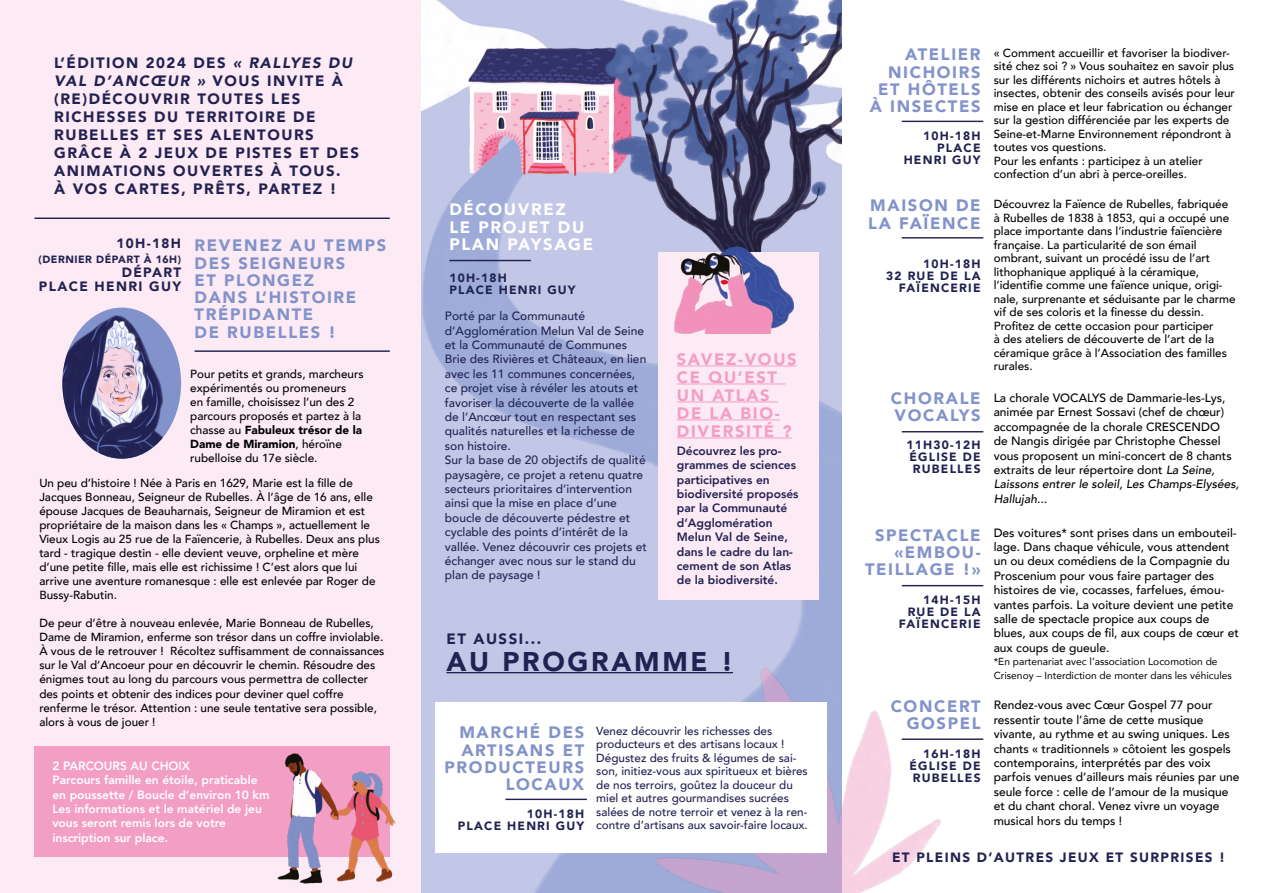
<style>
.page{position:relative;width:1263px;height:893px;background:#fff}
.page>*{position:absolute;margin:0;border:0;box-sizing:border-box;transform-origin:0 0}
.t1{font:900 27px "Avenir";letter-spacing:.1em;color:#222252}
.t2{font:900 16.5px/17.2px "Avenir";letter-spacing:.1em;color:#8292ca;text-align:right}
.t3{font:900 16.5px/18px "Avenir";letter-spacing:.1em;color:#f39fc5}
.t4{font:900 16.5px/17.2px "Avenir";letter-spacing:.1em;color:#fff}
.t5{font:900 15px/18px "Avenir";letter-spacing:.1em;color:#222252}
.t6{font:900 13.5px/14.2px "Avenir";letter-spacing:.1em;color:#222252;text-align:right}
.t7{font:500 12px/14.4px "Avenir";color:#000}
.t8{font:500 12px/14.4px "Avenir";color:#222252}
.t9{font:800 12px/14.4px "Avenir";color:#222252}
.t10{font:800 12px/14.4px "Avenir";color:#fff}
.t11{font:900 12px/12px "Avenir";letter-spacing:.1em;color:#222252;text-align:right}
.t12{font:500 11.7px/14.1px "Avenir";color:#000}
.t13{font:500 11.7px/13.5px "Avenir";color:#222252}
.t14{font:900 10.5px "Avenir";letter-spacing:.05em;color:#222252}
.t15{font:10.2px/13.5px "Avenir";color:#000}
.s1{font-style:italic}
.s2{font-weight:900}
</style>
<div class="page">
<img style="left:421px;top:0;width:421px;height:893px">
<img style="left:628px;top:634px;width:313px;height:259px">
<div style="left:0;top:0;width:421px;height:893px;background:#fceaf4"></div>
<div style="left:436px;top:702px;width:391px;height:150px;background:#fff"></div>
<div style="left:34px;top:746px;width:356px;height:111px;background:#f39fc5"></div>
<hr style="left:34px;top:218px;width:356px;height:1px;background:#222252">
<hr style="left:195px;top:350px;width:195px;height:2px;background:#222252">
<div style="left:658px;top:252px;width:161px;height:348px;background:#fceaf4"></div>
<hr style="left:677px;top:366px;width:120px;height:1px;background:#f39fc5">
<hr style="left:677px;top:384px;width:108px;height:1px;background:#f39fc5">
<hr style="left:677px;top:402px;width:101px;height:1px;background:#f39fc5">
<hr style="left:677px;top:420px;width:103px;height:1px;background:#f39fc5">
<hr style="left:677px;top:438px;width:115px;height:1px;background:#f39fc5">
<img style="left:675px;top:209px;width:118px;height:125px">
<img style="left:277px;top:753px;width:119px;height:131px">
<img style="left:62px;top:308px;width:119px;height:151px">
<hr style="left:446px;top:672px;width:287px;height:1px;background:#222252">
<hr style="left:505px;top:799px;width:82px;height:1px;background:#222252">
<hr style="left:449px;top:260px;width:82px;height:1px;background:#222252">
<hr style="left:902px;top:121px;width:81px;height:1px;background:#222252">
<hr style="left:902px;top:585px;width:81px;height:1px;background:#222252">
<hr style="left:902px;top:237px;width:81px;height:2px;background:#222252">
<hr style="left:902px;top:738px;width:81px;height:2px;background:#222252">
<hr style="left:902px;top:431px;width:81px;height:1px;background:#222252">
<p class="t5" style="left:54px;top:54px;width:306px">L’ÉDITION 2024 DES <span class="s1">« RALLYES DU<br>VAL D’ANCŒUR »</span> VOUS INVITE À (RE)DÉCOUVRIR TOUTES LES<br>RICHESSES DU TERRITOIRE DE<br>RUBELLES ET SES ALENTOURS<br>GRÂCE À 2 JEUX DE PISTES ET DES<br>ANIMATIONS OUVERTES À TOUS.<br>À VOS CARTES, PRÊTS, PARTEZ !</p>
<p class="t6" style="left:117px;top:236px;width:66px">10H-18H</p>
<p class="t14" style="left:39px;top:250px;width:144px">(DERNIER DÉPART À 16H)</p>
<p class="t6" style="left:39px;top:265px;width:144px">DÉPART<br>PLACE HENRI GUY</p>
<h2 class="t2" style="left:195px;top:237px;width:193px;text-align:left">REVENEZ AU TEMPS<br>DES SEIGNEURS<br>ET PLONGEZ<br>DANS L’HISTOIRE<br>TRÉPIDANTE<br>DE RUBELLES !</h2>
<p class="t12" style="left:190px;top:366px;width:175px">Pour petits et grands, marcheurs expérimentés ou promeneurs<br>en famille, choisissez l’un des 2 parcours proposés et partez à la chasse au <span class="s2">Fabuleux trésor de la<br>Dame de Miramion</span>, héroïne rubelloise du 17e siècle.</p>
<p class="t12" style="left:39px;top:475px;width:342px">Un peu d’histoire ! Née à Paris en 1629, Marie est la fille de Jacques Bonneau, Seigneur de Rubelles. À l’âge de 16 ans, elle épouse Jacques de Beauharnais, Seigneur de Miramion et est propriétaire de la maison dans les « Champs », actuellement le Vieux Logis au 25 rue de la Faïencerie, à Rubelles. Deux ans plus tard - tragique destin - elle devient veuve, orpheline et mère d’une petite fille, mais elle est richissime ! C’est alors que lui arrive une aventure romanesque : elle est enlevée par Roger de Bussy-Rabutin.</p>
<p class="t12" style="left:39px;top:616px;width:347px">De peur d’être à nouveau enlevée, Marie Bonneau de Rubelles, Dame de Miramion, enferme son trésor dans un coffre inviolable.<br>À vous de le retrouver ! Récoltez suffisamment de connaissances sur le Val d’Ancoeur pour en découvrir le chemin. Résoudre des énigmes tout au long du parcours vous permettra de collecter des points et obtenir des indices pour deviner quel coffre renferme le trésor. Attention : une seule tentative sera possible, alors à vous de jouer !</p>
<p class="t10" style="left:52px;top:758px;width:219px">2 PARCOURS AU CHOIX<br>Parcours famille en étoile, praticable en poussette / Boucle d’environ 10 km<br>Les informations et le matériel de jeu vous seront remis lors de votre inscription sur place.</p>
<h2 class="t4" style="left:449px;top:201px;width:145px">DÉCOUVREZ<br>LE PROJET DU<br>PLAN PAYSAGE</h2>
<p class="t11" style="left:449px;top:271px;width:128px;text-align:left">10H-18H<br>PLACE HENRI GUY</p>
<p class="t8" style="left:445px;top:308px;width:204px">Porté par la Communauté d’Agglomération Melun Val de Seine et la Communauté de Communes<br>Brie des Rivières et Châteaux, en lien avec les 11 communes concernées, ce projet vise à révéler les atouts et favoriser la découverte de la vallée de l’Ancœur tout en respectant ses qualités naturelles et la richesse de son histoire.<br>Sur la base de 20 objectifs de qualité paysagère, ce projet a retenu quatre secteurs prioritaires d’intervention ainsi que la mise en place d’une boucle de découverte pédestre et cyclable des points d’intérêt de la vallée. Venez découvrir ces projets et échanger avec nous sur le stand du plan de paysage !</p>
<h2 class="t3" style="left:677px;top:350px;width:121px">SAVEZ-VOUS<br>CE QU’EST<br>UN ATLAS<br>DE LA BIO-<br>DIVERSITÉ ?</h2>
<p class="t9" style="left:677px;top:443px;width:123px">Découvrez les pro&shy;grammes de sciences participatives en biodiversité proposés par la Communauté d’Agglomération<br>Melun Val de Seine, dans le cadre du lan&shy;cement de son Atlas de la biodiversité.</p>
<p class="t5" style="left:446px;top:629px;width:96px">ET AUSSI...</p>
<h1 class="t1" style="left:446px;top:638px;width:288px">AU PROGRAMME !</h1>
<h2 class="t2" style="left:445px;top:724px;width:141px">MARCHÉ DES<br>ARTISANS ET<br>PRODUCTEURS<br>LOCAUX</h2>
<p class="t11" style="left:458px;top:807px;width:128px">10H-18H<br>PLACE HENRI GUY</p>
<p class="t13" style="left:596px;top:723px;width:213px">Venez découvrir les richesses des producteurs et des artisans locaux !<br>Dégustez des fruits &amp; légumes de sai&shy;son, initiez-vous aux spiritueux et bières de nos terroirs, goûtez la douceur du miel et autres gourmandises sucrées salées de notre terroir et venez à la ren&shy;contre d’artisans aux savoir-faire locaux.</p>
<h2 class="t2" style="left:870px;top:46px;width:112px">ATELIER<br>NICHOIRS<br>ET HÔTELS<br>À INSECTES</h2>
<p class="t11" style="left:904px;top:129px;width:78px">10H-18H<br>PLACE<br>HENRI GUY</p>
<h2 class="t2" style="left:868px;top:197px;width:114px;text-align:left">MAISON DE<br>LA FAÏENCE</h2>
<p class="t11" style="left:886px;top:258px;width:96px">10H-18H<br>32 RUE DE LA<br>FAÏENCERIE</p>
<h2 class="t2" style="left:891px;top:389px;width:91px;text-align:left">CHORALE<br>VOCALYS</h2>
<p class="t11" style="left:907px;top:438px;width:75px;text-align:justify">11H30-12H ÉGLISE DE RUBELLES</p>
<h2 class="t2" style="left:865px;top:526px;width:117px">SPECTACLE «EMBOU-<br>TEILLAGE !»</h2>
<p class="t11" style="left:899px;top:593px;width:83px">14H-15H<br>RUE DE LA<br>FAÏENCERIE</p>
<h2 class="t2" style="left:891px;top:697px;width:91px">CONCERT<br>GOSPEL</h2>
<p class="t11" style="left:909px;top:748px;width:73px;text-align:justify;text-indent:14px">16H-18H ÉGLISE DE RUBELLES</p>
<p class="t12" style="left:994px;top:45px;width:243px;line-height:13.5px">« Comment accueillir et favoriser la biodiver&shy;sité chez soi ? » Vous souhaitez en savoir plus sur les différents nichoirs et autres hôtels à insectes, obtenir des conseils avisés pour leur mise en place et leur fabrication ou échanger sur la gestion différenciée par les experts de Seine-et-Marne Environnement répondront à toutes vos questions.<br>Pour les enfants : participez à un atelier confection d’un abri à perce-oreilles.</p>
<p class="t12" style="left:994px;top:197px;width:243px;line-height:13.5px">Découvrez la Faïence de Rubelles, fabriquée à Rubelles de 1838 à 1853, qui a occupé une place importante dans l’industrie faïencière française. La particularité de son émail ombrant, suivant un procédé issu de l’art lithophanique appliqué à la céramique, l’identifie comme une faïence unique, origi&shy;nale, surprenante et séduisante par le charme vif de ses coloris et la finesse du dessin.<br>Profitez de cette occasion pour participer<br>à des ateliers de découverte de l’art de la céramique grâce à l’Association des familles rurales.</p>
<p class="t7" style="left:994px;top:390px;width:247px">La chorale VOCALYS de Dammarie-les-Lys, animée par Ernest Sossavi (chef de chœur) accompagnée de la chorale CRESCENDO<br>de Nangis dirigée par Christophe Chessel vous proposent un mini-concert de 8 chants extraits de leur répertoire dont <span class="s1">La Seine, Laissons entrer le soleil, Les Champs-Elysées, Hallujah...</span></p>
<p class="t7" style="left:994px;top:524px;width:247px">Des voitures* sont prises dans un embouteil&shy;lage. Dans chaque véhicule, vous attendent un ou deux comédiens de la Compagnie du Proscenium pour vous faire partager des histoires de vie, cocasses, farfelues, émou&shy;vantes parfois. La voiture devient une petite salle de spectacle propice aux coups de blues, aux coups de fil, aux coups de cœur et aux coups de gueule.</p>
<p class="t15" style="left:994px;top:655px;width:240px">*En partenariat avec l’association Locomotion de<br>Crisenoy – Interdiction de monter dans les véhicules</p>
<p class="t7" style="left:994px;top:697px;width:247px">Rendez-vous avec Cœur Gospel 77 pour ressentir toute l’âme de cette musique vivante, au rythme et au swing uniques. Les chants « traditionnels » côtoient les gospels contemporains, interprétés par des voix parfois venues d’ailleurs mais réunies par une seule force : celle de l’amour de la musique et du chant choral. Venez vivre un voyage musical hors du temps !</p>
<p class="t6" style="left:892px;top:849px;width:335px">ET PLEINS D’AUTRES JEUX ET SURPRISES !</p>
</div>
